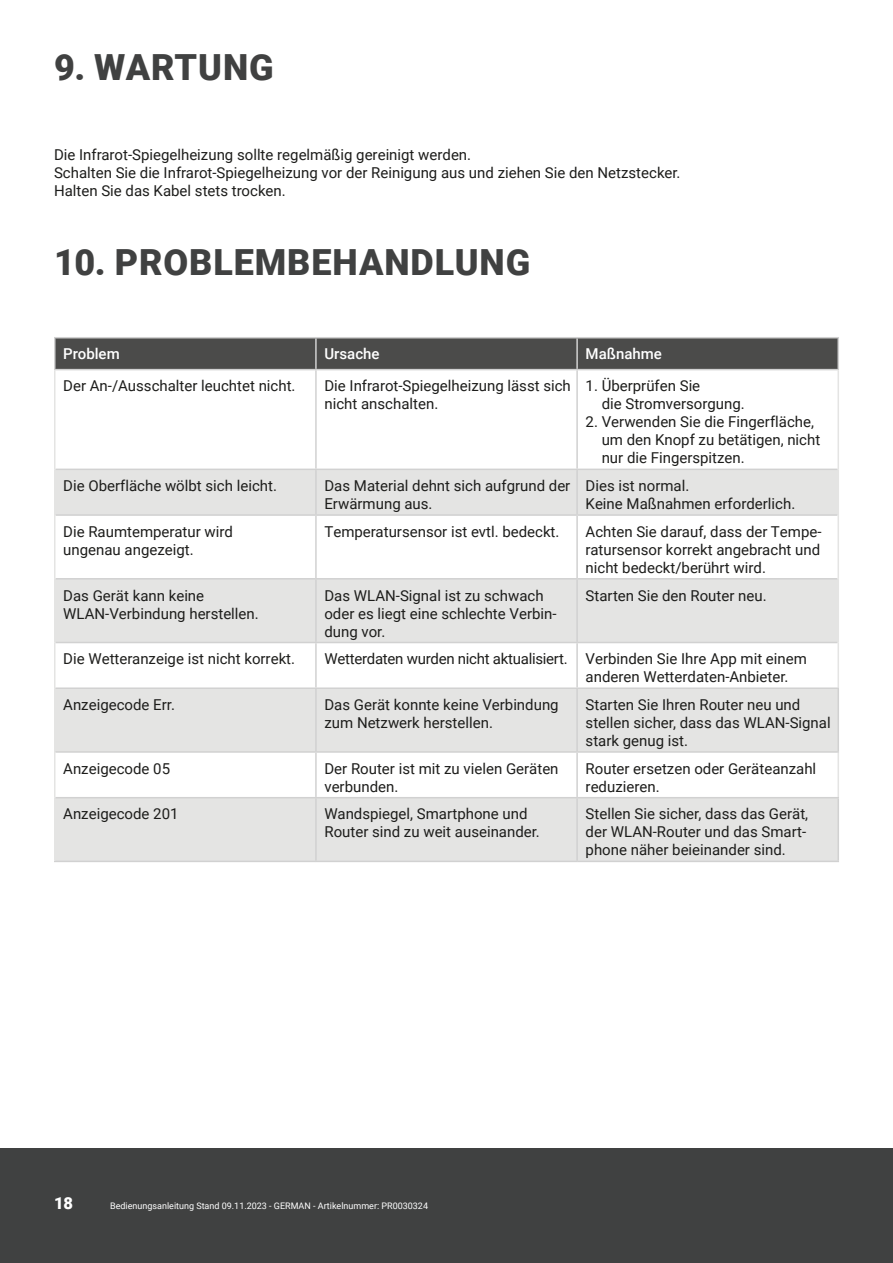
<style>
.page{position:relative;width:893px;height:1263px;background:#fff}
.page>*{position:absolute;margin:0;border:0;box-sizing:border-box;transform-origin:0 0}
.Große_Headline{font:900 36px "Roboto";letter-spacing:.025em;color:#404141}
.t1{font:900 16.5px "Roboto";color:#fff}
.Tabelleninhalt_linksbündig{font:15px/18px "Roboto";color:#1d1d1b}
.Fließtext{font:15px "Roboto";color:#1d1d1b}
.Tabelleninhalt_linksbündig-2{font:15px "Roboto";letter-spacing:-.02em;color:#1d1d1b}
.Tabellenkopfzeilen_linksbündig{font:500 15px "Roboto";color:#fff}
.t2{font:9px "Roboto";color:#fff}
</style>
<div class="page">
<div style="left:0;top:1148px;width:893px;height:115px;background:#404141"></div>
<div style="left:56px;top:338px;width:781px;height:31px;background:#4b4b4a"></div>
<svg style="left:56px;top:470px;width:781px;height:391px;fill:#e4e4e3"></svg>
<hr style="left:576px;top:370px;width:2px;height:99px;background:#d1d1d1">
<hr style="left:576px;top:470px;width:2px;height:44px;background:#d1d1d1">
<hr style="left:576px;top:516px;width:2px;height:62px;background:#d1d1d1">
<hr style="left:576px;top:579px;width:2px;height:63px;background:#d1d1d1">
<hr style="left:576px;top:643px;width:2px;height:44px;background:#d1d1d1">
<hr style="left:576px;top:753px;width:2px;height:44px;background:#d1d1d1">
<hr style="left:54px;top:337px;width:262px;height:1px;background:#d1d1d1">
<hr style="left:54px;top:338px;width:2px;height:31px;background:#d1d1d1">
<hr style="left:316px;top:337px;width:261px;height:1px;background:#d1d1d1">
<hr style="left:577px;top:337px;width:262px;height:1px;background:#d1d1d1">
<hr style="left:576px;top:338px;width:2px;height:31px;background:#d1d1d1">
<hr style="left:837px;top:338px;width:2px;height:31px;background:#d1d1d1">
<hr style="left:315px;top:338px;width:2px;height:31px;background:#d1d1d1">
<hr style="left:54px;top:861px;width:262px;height:1px;background:#d1d1d1">
<hr style="left:316px;top:861px;width:261px;height:1px;background:#d1d1d1">
<hr style="left:577px;top:861px;width:262px;height:1px;background:#d1d1d1">
<hr style="left:54px;top:369px;width:262px;height:1px;background:#d1d1d1">
<hr style="left:316px;top:369px;width:261px;height:1px;background:#d1d1d1">
<hr style="left:315px;top:370px;width:2px;height:99px;background:#d1d1d1">
<hr style="left:577px;top:369px;width:262px;height:1px;background:#d1d1d1">
<hr style="left:56px;top:469px;width:260px;height:1px;background:#d1d1d1">
<hr style="left:316px;top:469px;width:261px;height:1px;background:#d1d1d1">
<hr style="left:315px;top:470px;width:2px;height:44px;background:#d1d1d1">
<hr style="left:577px;top:469px;width:260px;height:1px;background:#d1d1d1">
<hr style="left:56px;top:514px;width:260px;height:2px;background:#d1d1d1">
<hr style="left:316px;top:514px;width:261px;height:2px;background:#d1d1d1">
<hr style="left:315px;top:516px;width:2px;height:62px;background:#d1d1d1">
<hr style="left:577px;top:514px;width:260px;height:2px;background:#d1d1d1">
<hr style="left:56px;top:578px;width:260px;height:1px;background:#d1d1d1">
<hr style="left:316px;top:578px;width:261px;height:1px;background:#d1d1d1">
<hr style="left:315px;top:579px;width:2px;height:63px;background:#d1d1d1">
<hr style="left:577px;top:578px;width:260px;height:1px;background:#d1d1d1">
<hr style="left:56px;top:642px;width:260px;height:1px;background:#d1d1d1">
<hr style="left:316px;top:642px;width:261px;height:1px;background:#d1d1d1">
<hr style="left:315px;top:643px;width:2px;height:44px;background:#d1d1d1">
<hr style="left:577px;top:642px;width:260px;height:1px;background:#d1d1d1">
<hr style="left:315px;top:753px;width:2px;height:44px;background:#d1d1d1">
<hr style="left:54px;top:370px;width:2px;height:99px;background:#e4e4e3">
<hr style="left:837px;top:370px;width:2px;height:99px;background:#e4e4e3">
<hr style="left:54px;top:469px;width:2px;height:46px;background:#e4e4e3">
<hr style="left:837px;top:469px;width:2px;height:46px;background:#e4e4e3">
<hr style="left:54px;top:515px;width:2px;height:64px;background:#e4e4e3">
<hr style="left:837px;top:515px;width:2px;height:64px;background:#e4e4e3">
<hr style="left:54px;top:579px;width:2px;height:63px;background:#e4e4e3">
<hr style="left:837px;top:579px;width:2px;height:63px;background:#e4e4e3">
<hr style="left:54px;top:642px;width:2px;height:46px;background:#e4e4e3">
<hr style="left:837px;top:642px;width:2px;height:45px;background:#e4e4e3">
<hr style="left:54px;top:752px;width:2px;height:46px;background:#e4e4e3">
<hr style="left:837px;top:753px;width:2px;height:44px;background:#e4e4e3">
<hr style="left:54px;top:688px;width:2px;height:64px;background:#e4e4e3">
<hr style="left:56px;top:687px;width:260px;height:2px;background:#d1d1d1">
<hr style="left:316px;top:687px;width:261px;height:2px;background:#d1d1d1">
<hr style="left:577px;top:687px;width:262px;height:2px;background:#d1d1d1">
<hr style="left:315px;top:689px;width:2px;height:62px;background:#d1d1d1">
<hr style="left:576px;top:689px;width:2px;height:62px;background:#d1d1d1">
<hr style="left:837px;top:689px;width:2px;height:62px;background:#d1d1d1">
<hr style="left:56px;top:751px;width:260px;height:2px;background:#d1d1d1">
<hr style="left:316px;top:751px;width:261px;height:2px;background:#d1d1d1">
<hr style="left:577px;top:751px;width:262px;height:2px;background:#d1d1d1">
<hr style="left:54px;top:798px;width:2px;height:63px;background:#e4e4e3">
<hr style="left:56px;top:797px;width:260px;height:1px;background:#d1d1d1">
<hr style="left:316px;top:797px;width:261px;height:1px;background:#d1d1d1">
<hr style="left:577px;top:797px;width:262px;height:1px;background:#d1d1d1">
<hr style="left:315px;top:798px;width:2px;height:63px;background:#d1d1d1">
<hr style="left:576px;top:798px;width:2px;height:63px;background:#d1d1d1">
<hr style="left:837px;top:798px;width:2px;height:63px;background:#d1d1d1">
<p class="Große_Headline" style="left:54px;top:42px;width:221px">9. WARTUNG</p>
<p class="Fließtext" style="left:54px;top:144px;width:419px">Die Infrarot-Spiegelheizung sollte regelmäßig gereinigt werden.</p>
<p class="Fließtext" style="left:54px;top:162px;width:628px">Schalten Sie die Infrarot-Spiegelheizung vor der Reinigung aus und ziehen Sie den Netzstecker.</p>
<p class="Fließtext" style="left:54px;top:180px;width:233px">Halten Sie das Kabel stets trocken.</p>
<p class="Große_Headline" style="left:54px;top:237px;width:478px">10. PROBLEMBEHANDLUNG</p>
<p class="Tabellenkopfzeilen_linksbündig" style="left:63px;top:344px;width:58px">Problem</p>
<p class="Tabellenkopfzeilen_linksbündig" style="left:324px;top:344px;width:57px">Ursache</p>
<p class="Tabellenkopfzeilen_linksbündig" style="left:586px;top:344px;width:78px">Maßnahme</p>
<p class="Tabelleninhalt_linksbündig" style="left:63px;top:376px;width:234px">Der An-/Ausschalter leuchtet nicht.</p>
<p class="Tabelleninhalt_linksbündig" style="left:324px;top:376px;width:248px">Die Infrarot-Spiegelheizung lässt sich nicht anschalten.</p>
<p class="Tabelleninhalt_linksbündig" style="left:602px;top:376px;width:145px;text-indent:-16px">1. Überprüfen Sie<br>die Stromversorgung.</p>
<p class="Tabelleninhalt_linksbündig" style="left:602px;top:412px;width:220px;text-indent:-16px">2. Verwenden Sie die Fingerfläche, um den Knopf zu betätigen, nicht nur die Fingerspitzen.</p>
<p class="Tabelleninhalt_linksbündig" style="left:63px;top:476px;width:215px">Die Oberfläche wölbt sich leicht.</p>
<p class="Tabelleninhalt_linksbündig" style="left:324px;top:476px;width:247px">Das Material dehnt sich aufgrund der<br>Erwärmung aus.</p>
<p class="Tabelleninhalt_linksbündig" style="left:586px;top:476px;width:211px">Dies ist normal.<br>Keine Maßnahmen erforderlich.</p>
<p class="Tabelleninhalt_linksbündig" style="left:63px;top:522px;width:171px">Die Raumtemperatur wird ungenau angezeigt.</p>
<p class="Tabelleninhalt_linksbündig" style="left:324px;top:522px;width:237px">Temperatursensor ist evtl. bedeckt.</p>
<p class="Tabelleninhalt_linksbündig" style="left:586px;top:522px;width:237px;text-align:justify">Achten Sie darauf, dass der Tempe&shy;ratursensor korrekt angebracht und nicht bedeckt/berührt wird.</p>
<p class="Tabelleninhalt_linksbündig" style="left:63px;top:586px;width:197px">Das Gerät kann keine<br>WLAN-Verbindung herstellen.</p>
<p class="Tabelleninhalt_linksbündig" style="left:324px;top:586px;width:234px">Das WLAN-Signal ist zu schwach oder es liegt eine schlechte Verbin&shy;dung vor.</p>
<p class="Tabelleninhalt_linksbündig" style="left:586px;top:586px;width:183px">Starten Sie den Router neu.</p>
<p class="Tabelleninhalt_linksbündig" style="left:63px;top:649px;width:233px">Die Wetteranzeige ist nicht korrekt.</p>
<p class="Tabelleninhalt_linksbündig-2" style="left:324px;top:648px;width:245px">Wetterdaten wurden nicht aktualisiert.</p>
<p class="Tabelleninhalt_linksbündig" style="left:586px;top:649px;width:223px">Verbinden Sie Ihre App mit einem anderen Wetterdaten-Anbieter.</p>
<p class="Tabelleninhalt_linksbündig" style="left:63px;top:695px;width:113px">Anzeigecode Err.</p>
<p class="Tabelleninhalt_linksbündig" style="left:324px;top:695px;width:236px">Das Gerät konnte keine Verbindung zum Netzwerk herstellen.</p>
<p class="Tabelleninhalt_linksbündig" style="left:586px;top:695px;width:247px">Starten Sie Ihren Router neu und stellen sicher, dass das WLAN-Signal stark genug ist.</p>
<p class="Tabelleninhalt_linksbündig" style="left:63px;top:759px;width:108px">Anzeigecode 05</p>
<p class="Tabelleninhalt_linksbündig" style="left:324px;top:759px;width:236px">Der Router ist mit zu vielen Geräten verbunden.</p>
<p class="Tabelleninhalt_linksbündig" style="left:586px;top:759px;width:232px">Router ersetzen oder Geräteanzahl reduzieren.</p>
<p class="Tabelleninhalt_linksbündig" style="left:63px;top:804px;width:117px">Anzeigecode 201</p>
<p class="Tabelleninhalt_linksbündig" style="left:324px;top:804px;width:217px">Wandspiegel, Smartphone und<br>Router sind zu weit auseinander.</p>
<p class="Tabelleninhalt_linksbündig" style="left:586px;top:804px;width:224px">Stellen Sie sicher, dass das Gerät, der WLAN-Router und das Smart&shy;phone näher beieinander sind.</p>
<p class="t1" style="left:54px;top:1191px;width:21px">18</p>
<p class="t2" style="left:110px;top:1199px;width:319px">Bedienungsanleitung Stand 09.11.2023 - GERMAN - Artikelnummer: PR0030324</p>
</div>
